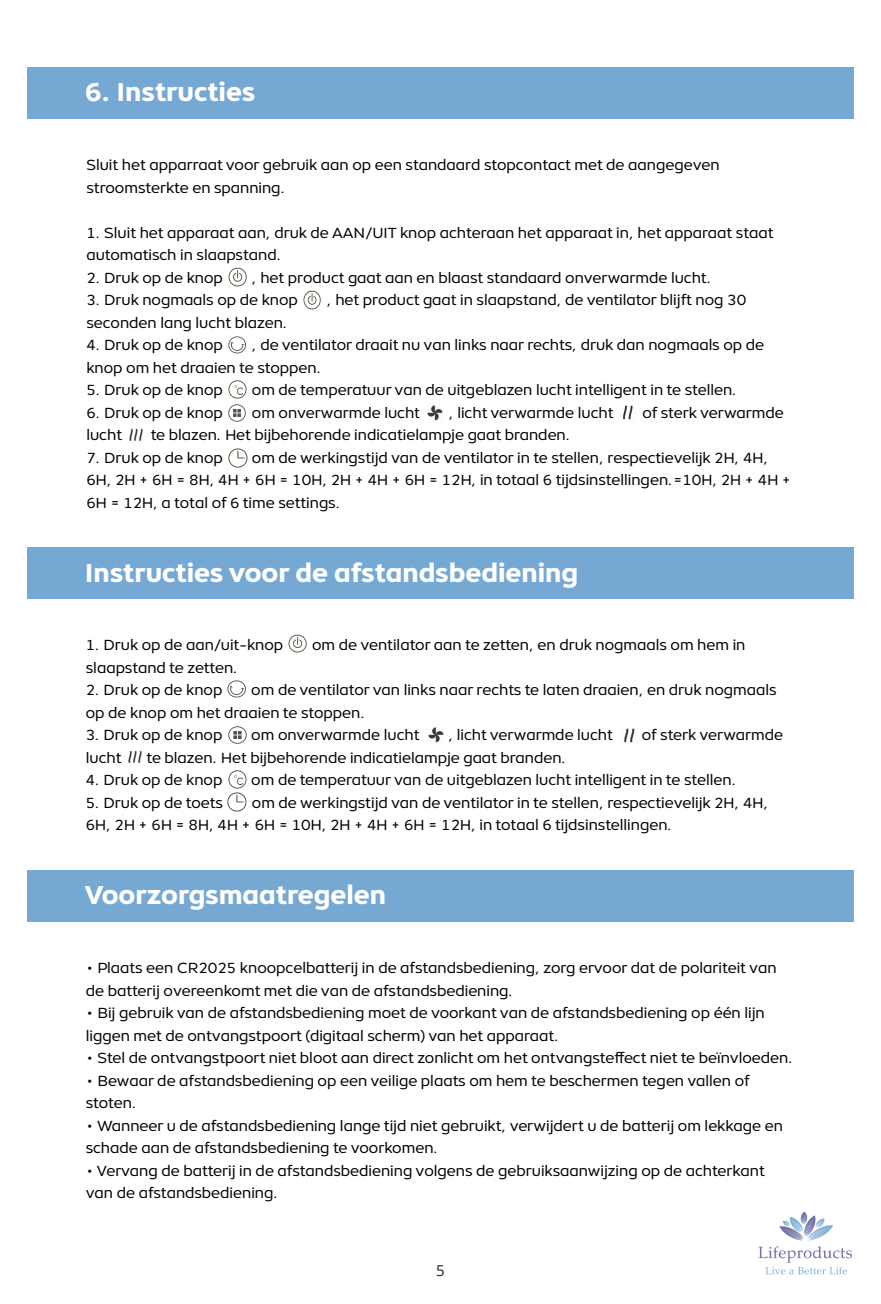
<style>
.page{position:relative;width:881px;height:1304px;background:#fff}
.page>*{position:absolute;margin:0;border:0;box-sizing:border-box;transform-origin:0 0}
.t1{font:800 26.25px "Object";color:#fff}
.t2{font:15px/22.5px "Object";color:#000}
.t3{font:15px "Open Sans";color:#231f20}
</style>
<div class="page">
<img style="left:758px;top:1211px;width:94px;height:64px">
<div style="left:27px;top:67px;width:825px;height:51px;background:#75a8d3"></div>
<img style="left:228px;top:268px;width:18px;height:18px">
<img style="left:303px;top:291px;width:18px;height:18px">
<img style="left:228px;top:336px;width:18px;height:18px">
<img style="left:228px;top:381px;width:18px;height:17px">
<img style="left:228px;top:404px;width:18px;height:17px">
<img style="left:427px;top:405px;width:16px;height:16px">
<img style="left:623px;top:405px;width:10px;height:15px">
<img style="left:129px;top:428px;width:14px;height:13px">
<img style="left:228px;top:448px;width:19px;height:19px">
<div style="left:27px;top:547px;width:825px;height:52px;background:#75a8d3"></div>
<div style="left:27px;top:870px;width:825px;height:51px;background:#75a8d3"></div>
<img style="left:288px;top:634px;width:18px;height:19px">
<img style="left:228px;top:680px;width:18px;height:18px">
<img style="left:229px;top:726px;width:17px;height:17px">
<img style="left:428px;top:727px;width:16px;height:16px">
<img style="left:624px;top:728px;width:11px;height:15px">
<img style="left:128px;top:750px;width:14px;height:13px">
<img style="left:228px;top:770px;width:18px;height:18px">
<img style="left:228px;top:792px;width:19px;height:19px">
<p class="t1" style="left:85px;top:71px;width:172px">6. Instructies</p>
<p class="t2" style="left:86px;top:152px;width:634px">Sluit het apparraat voor gebruik aan op een standaard stopcontact met de aangegeven stroomsterkte en spanning.</p>
<p class="t2" style="left:86px;top:220px;width:688px">1. Sluit het apparaat aan, druk de AAN/UIT knop achteraan het apparaat in, het apparaat staat automatisch in slaapstand.</p>
<p class="t2" style="left:86px;top:265px;width:138px">2. Druk op de knop</p>
<p class="t2" style="left:252px;top:265px;width:461px">, het product gaat aan en blaast standaard onverwarmde lucht.</p>
<p class="t2" style="left:86px;top:287px;width:213px">3. Druk nogmaals op de knop</p>
<p class="t2" style="left:327px;top:287px;width:421px">, het product gaat in slaapstand, de ventilator blijft nog 30</p>
<p class="t2" style="left:86px;top:310px;width:203px">seconden lang lucht blazen.</p>
<p class="t2" style="left:86px;top:332px;width:138px">4. Druk op de knop</p>
<p class="t2" style="left:86px;top:332px;width:679px;text-indent:165px">, de ventilator draait nu van links naar rechts, druk dan nogmaals op de knop om het draaien te stoppen.</p>
<p class="t2" style="left:86px;top:377px;width:138px">5. Druk op de knop</p>
<p class="t2" style="left:252px;top:377px;width:486px">om de temperatuur van de uitgeblazen lucht intelligent in te stellen.</p>
<p class="t2" style="left:86px;top:400px;width:138px">6. Druk op de knop</p>
<p class="t2" style="left:252px;top:400px;width:170px">om onverwarmde lucht</p>
<p class="t2" style="left:449px;top:400px;width:166px">, licht verwarmde lucht</p>
<p class="t2" style="left:642px;top:400px;width:143px">of sterk verwarmde</p>
<p class="t2" style="left:86px;top:422px;width:37px">lucht</p>
<p class="t2" style="left:151px;top:422px;width:421px">te blazen. Het bijbehorende indicatielampje gaat branden.</p>
<p class="t2" style="left:86px;top:445px;width:138px">7. Druk op de knop</p>
<p class="t2" style="left:86px;top:445px;width:706px;text-indent:165px">om de werkingstijd van de ventilator in te stellen, respectievelijk 2H, 4H,<br>6H, 2H + 6H = 8H, 4H + 6H = 10H, 2H + 4H + 6H = 12H, in totaal 6 tijdsinstellingen.=10H, 2H + 4H +<br>6H = 12H, a total of 6 time settings.</p>
<p class="t1" style="left:85px;top:551px;width:495px">Instructies voor de afstandsbediening</p>
<p class="t2" style="left:86px;top:632px;width:199px">1. Druk op de aan/uit-knop</p>
<p class="t2" style="left:312px;top:632px;width:434px">om de ventilator aan te zetten, en druk nogmaals om hem in</p>
<p class="t2" style="left:86px;top:655px;width:154px">slaapstand te zetten.</p>
<p class="t2" style="left:86px;top:677px;width:138px">2. Druk op de knop</p>
<p class="t2" style="left:86px;top:677px;width:692px;text-indent:165px">om de ventilator van links naar rechts te laten draaien, en druk nogmaals op de knop om het draaien te stoppen.</p>
<p class="t2" style="left:86px;top:722px;width:138px">3. Druk op de knop</p>
<p class="t2" style="left:251px;top:722px;width:170px">om onverwarmde lucht</p>
<p class="t2" style="left:448px;top:722px;width:166px">, licht verwarmde lucht</p>
<p class="t2" style="left:641px;top:722px;width:143px">of sterk verwarmde</p>
<p class="t2" style="left:86px;top:745px;width:37px">lucht</p>
<p class="t2" style="left:146px;top:745px;width:421px">te blazen. Het bijbehorende indicatielampje gaat branden.</p>
<p class="t2" style="left:86px;top:767px;width:138px">4. Druk op de knop</p>
<p class="t2" style="left:251px;top:767px;width:486px">om de temperatuur van de uitgeblazen lucht intelligent in te stellen.</p>
<p class="t2" style="left:86px;top:790px;width:139px">5. Druk op de toets</p>
<p class="t2" style="left:86px;top:790px;width:683px;text-indent:166px">om de werkingstijd van de ventilator in te stellen, respectievelijk 2H, 4H,<br>6H, 2H + 6H = 8H, 4H + 6H = 10H, 2H + 4H + 6H = 12H, in totaal 6 tijdsinstellingen.</p>
<p class="t1" style="left:85px;top:874px;width:302px">Voorzorgsmaatregelen</p>
<p class="t2" style="left:86px;top:955px;width:692px">• Plaats een CR2025 knoopcelbatterij in de afstandsbediening, zorg ervoor dat de polariteit van de batterij overeenkomt met die van de afstandsbediening.</p>
<p class="t2" style="left:86px;top:1000px;width:680px">• Bij gebruik van de afstandsbediening moet de voorkant van de afstandsbediening op één lijn liggen met de ontvangstpoort (digitaal scherm) van het apparaat.</p>
<p class="t2" style="left:86px;top:1045px;width:708px">• Stel de ontvangstpoort niet bloot aan direct zonlicht om het ontvangsteffect niet te beïnvloeden.</p>
<p class="t2" style="left:86px;top:1067px;width:665px">• Bewaar de afstandsbediening op een veilige plaats om hem te beschermen tegen vallen of stoten.</p>
<p class="t2" style="left:86px;top:1112px;width:698px">• Wanneer u de afstandsbediening lange tijd niet gebruikt, verwijdert u de batterij om lekkage en schade aan de afstandsbediening te voorkomen.</p>
<p class="t2" style="left:86px;top:1157px;width:680px">• Vervang de batterij in de afstandsbediening volgens de gebruiksaanwijzing op de achterkant van de afstandsbediening.</p>
<p class="t3" style="left:436px;top:1259px;width:10px">5</p>
</div>
